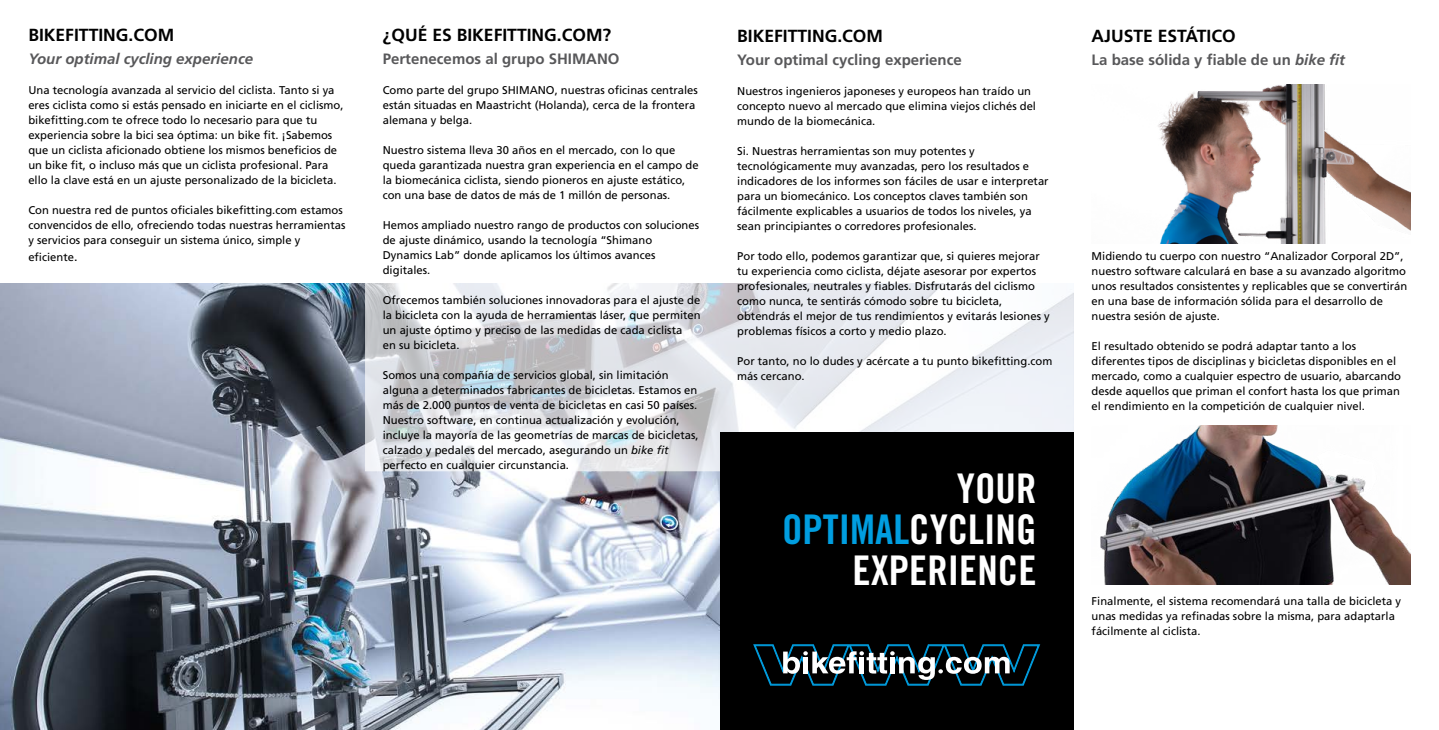
<style>
.page{position:relative;width:1439px;height:730px;background:#fff}
.page>*{position:absolute;margin:0;border:0;box-sizing:border-box;transform-origin:0 0}
.t1{font:40.88px/40.9px "Trade Gothic Bold Cond Twenty";color:#fff;text-align:right}
.t2{font:700 17.5px "Frutiger LT Std";color:#000}
.t3{font:700 15px "Frutiger LT Std";color:#58585a}
.t4{font:italic 700 15px "Frutiger LT Std";color:#58585a}
.t5{font:11.25px/15px "Frutiger LT Std";color:#000}
.s1{font-size:12.5px}
.s2{font-style:italic}
.s3{color:#009ee0}
</style>
<div class="page">
<img style="left:0;top:283px;width:1074px;height:447px">
<svg style="left:365px;top:283px;width:709px;height:188px"></svg>
<div style="left:720px;top:433px;width:353px;height:297px;background:#000"></div>
<svg style="left:753px;top:644px;width:287px;height:42px"></svg>
<img style="left:1158px;top:84px;width:252px;height:160px">
<img style="left:1100px;top:425px;width:310px;height:160px">
<h2 class="t2" style="left:28px;top:25px;width:147px">BIKEFITTING.COM</h2>
<h3 class="t4" style="left:28px;top:50px;width:226px">Your optimal cycling experience</h3>
<p class="t5" style="left:28px;top:83px;width:317px">Una tecnología avanzada al servicio del ciclista. Tanto si ya eres ciclista como si estás pensado en iniciarte en el ciclismo, bikefitting.com te ofrece todo lo necesario para que tu experiencia sobre la bici sea óptima: un bike fit. ¡Sabemos que un ciclista aficionado obtiene los mismos beneficios de un bike fit, o incluso más que un ciclista profesional. Para ello la clave está en un ajuste personalizado de la bicicleta.</p>
<p class="t5" style="left:28px;top:203px;width:318px">Con nuestra red de puntos oficiales bikefitting.com estamos convencidos de ello, ofreciendo todas nuestras herramientas y servicios para conseguir un sistema único, simple y</p>
<p class="t5" style="left:28px;top:250px;width:51px">eficiente<span class="s1">.</span></p>
<h2 class="t2" style="left:383px;top:25px;width:230px">¿QUÉ ES BIKEFITTING.COM?</h2>
<h3 class="t3" style="left:383px;top:50px;width:238px">Pertenecemos al grupo SHIMANO</h3>
<p class="t5" style="left:383px;top:83px;width:317px">Como parte del grupo SHIMANO, nuestras oficinas centrales están situadas en Maastricht (Holanda), cerca de la frontera alemana y belga.</p>
<p class="t5" style="left:383px;top:143px;width:317px">Nuestro sistema lleva 30 años en el mercado, con lo que queda garantizada nuestra gran experiencia en el campo de la biomecánica ciclista, siendo pioneros en ajuste estático, con una base de datos de más de 1 millón de personas.</p>
<p class="t5" style="left:383px;top:218px;width:318px">Hemos ampliado nuestro rango de productos con soluciones de ajuste dinámico, usando la tecnología “Shimano Dynamics Lab” donde aplicamos los últimos avances digitales.</p>
<p class="t5" style="left:383px;top:293px;width:319px">Ofrecemos también soluciones innovadoras para el ajuste de la bicicleta con la ayuda de herramientas láser, que permiten un ajuste óptimo y preciso de las medidas de cada ciclista<br>en su bicicleta.</p>
<p class="t5" style="left:383px;top:368px;width:317px">Somos una compañía de servicios global, sin limitación alguna a determinados fabricantes de bicicletas. Estamos en más de 2.000 puntos de venta de bicicletas en casi 50 países.<br>Nuestro software, en continua actualización y evolución, incluye la mayoría de las geometrías de marcas de bicicletas, calzado y pedales del mercado, asegurando un <span class="s2">bike fit </span>perfecto en cualquier circunstancia.</p>
<h2 class="t2" style="left:737px;top:26px;width:147px">BIKEFITTING.COM</h2>
<h3 class="t3" style="left:737px;top:51px;width:226px">Your optimal cycling experience</h3>
<p class="t5" style="left:737px;top:84px;width:300px">Nuestros ingenieros japoneses y europeos han traído un concepto nuevo al mercado que elimina viejos clichés del mundo de la biomecánica.</p>
<p class="t5" style="left:737px;top:144px;width:313px">Si. Nuestras herramientas son muy potentes y tecnológicamente muy avanzadas, pero los resultados e indicadores de los informes son fáciles de usar e interpretar para un biomecánico. Los conceptos claves también son fácilmente explicables a usuarios de todos los niveles, ya sean principiantes o corredores profesionales.</p>
<p class="t5" style="left:737px;top:248px;width:314px">Por todo ello, podemos garantizar que, si quieres mejorar tu experiencia como ciclista, déjate asesorar por expertos profesionales, neutrales y fiables. Disfrutarás del ciclismo como nunca, te sentirás cómodo sobre tu bicicleta, obtendrás el mejor de tus rendimientos y evitarás lesiones y problemas físicos a corto y medio plazo.</p>
<p class="t5" style="left:737px;top:353px;width:317px">Por tanto, no lo dudes y acércate a tu punto bikefitting.com más cercano.</p>
<h1 class="t1" style="left:782px;top:467px;width:256px">YOUR<br><span class="s3">OPTIMAL</span>CYCLING<br>EXPERIENCE</h1>
<h2 class="t2" style="left:1091px;top:26px;width:146px">AJUSTE ESTÁTICO</h2>
<h3 class="t3" style="left:1091px;top:51px;width:255px">La base sólida y fiable de un <span class="s2">bike fit</span></h3>
<p class="t5" style="left:1091px;top:249px;width:317px">Midiendo tu cuerpo con nuestro “Analizador Corporal 2D”, nuestro software calculará en base a su avanzado algoritmo unos resultados consistentes y replicables que se convertirán en una base de información sólida para el desarrollo de nuestra sesión de ajuste.</p>
<p class="t5" style="left:1091px;top:338px;width:311px">El resultado obtenido se podrá adaptar tanto a los diferentes tipos de disciplinas y bicicletas disponibles en el mercado, como a cualquier espectro de usuario, abarcando desde aquellos que priman el confort hasta los que priman el rendimiento en la competición de cualquier nivel.</p>
<p class="t5" style="left:1091px;top:593px;width:311px">Finalmente, el sistema recomendará una talla de bicicleta y unas medidas ya refinadas sobre la misma, para adaptarla fácilmente al ciclista.</p>
</div>
